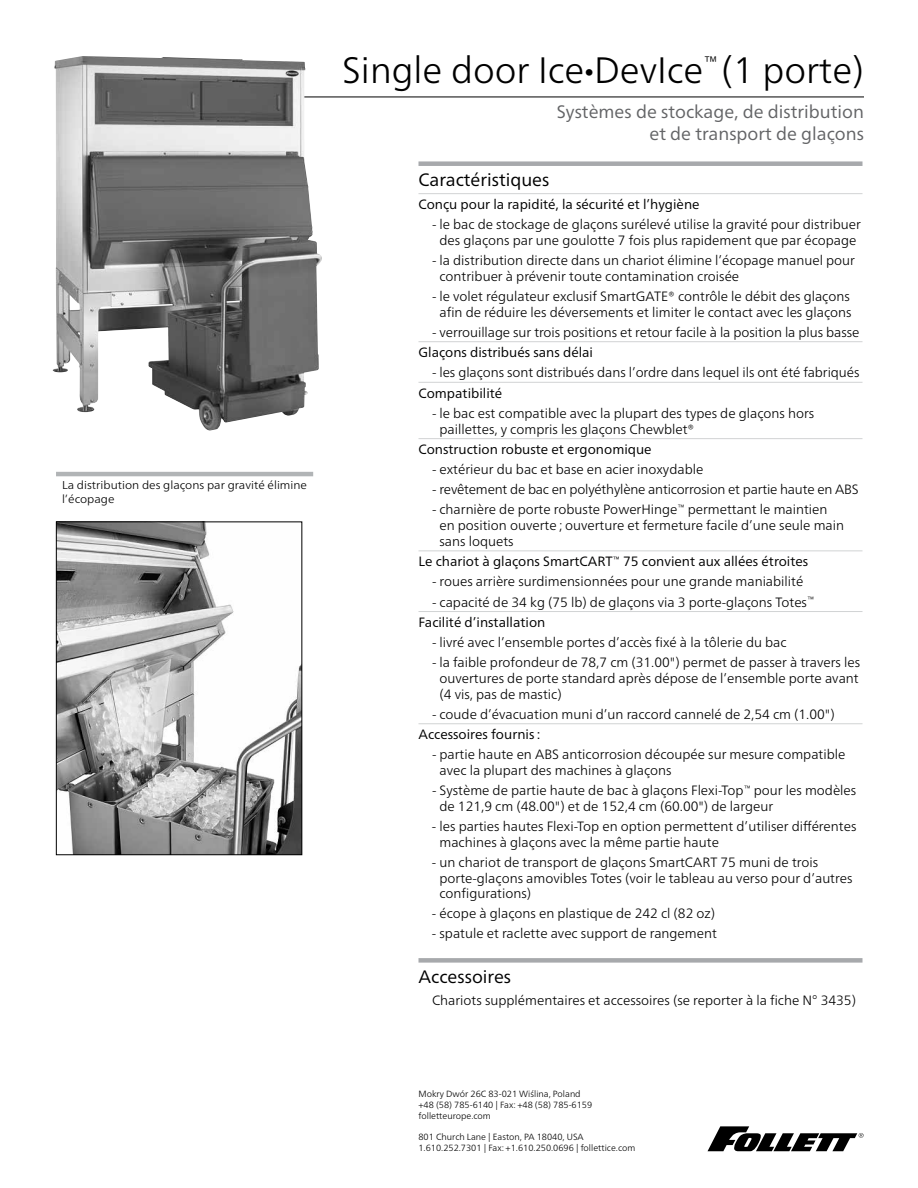
<style>
.page{position:relative;width:918px;height:1188px;background:#fff}
.page>*{position:absolute;margin:0;border:0;box-sizing:border-box;transform-origin:0 0}
.t1{font:300 36.75px "Frutiger Neue LT Pro";color:#000}
.t2{font:18px/21.6px "Frutiger Neue LT Pro";color:#636466;text-align:right}
.t3{font:18px "Frutiger Neue LT Pro";color:#000}
.t4{font:300 15.6px "Frutiger Neue LT Pro";color:#000}
.t5{font:300 13.5px/15.8px "Frutiger Neue LT Pro";color:#000}
.t6{font:13.5px "Frutiger Neue LT Pro";color:#000}
.t7{font:300 11.4px/13.5px "Frutiger Neue LT Pro";color:#000;scale:1.05 1}
.t8{font:300 9px/10.8px "Frutiger Neue LT Pro";color:#000}
.s1{font-size:19.5px}
.s2{font-weight:400}
</style>
<div class="page">
<hr style="left:81px;top:97px;width:783px;height:1px;background:#000">
<div style="left:418px;top:161px;width:444px;height:5px;background:#a7a9ac"></div>
<hr style="left:418px;top:193px;width:444px;height:1px;background:#d1d3d4">
<hr style="left:418px;top:341px;width:444px;height:1px;background:#d1d3d4">
<hr style="left:418px;top:382px;width:444px;height:1px;background:#d1d3d4">
<hr style="left:418px;top:438px;width:444px;height:1px;background:#d1d3d4">
<hr style="left:418px;top:550px;width:444px;height:1px;background:#d1d3d4">
<hr style="left:418px;top:611px;width:444px;height:1px;background:#d1d3d4">
<hr style="left:418px;top:723px;width:444px;height:1px;background:#d1d3d4">
<div style="left:418px;top:958px;width:444px;height:5px;background:#a7a9ac"></div>
<svg style="left:708px;top:1126px;width:156px;height:26px"></svg>
<img style="left:53px;top:56px;width:270px;height:375px">
<img style="left:58px;top:524px;width:242px;height:329px">
<div style="left:56px;top:522px;width:246px;height:333px;border:1px solid #000"></div>
<hr style="left:56px;top:472px;width:257px;height:4px;background:#b1b4b6">
<p class="t7" style="left:62px;top:478px;width:235px">La distribution des glaçons par gravité élimine l’écopage</p>
<h1 class="t1" style="left:342px;top:48px;width:363px">Single door Ice<span class="s1">•</span>DevIce</h1>
<p class="t4" style="left:703px;top:52px;width:16px">™</p>
<h1 class="t1" style="left:721px;top:48px;width:144px">(1 porte)</h1>
<h2 class="t2" style="left:557px;top:101px;width:309px">Systèmes de stockage, de distribution et de transport de glaçons</h2>
<h2 class="t3" style="left:418px;top:169px;width:132px">Caractéristiques</h2>
<p class="t6" style="left:418px;top:196px;width:283px">Conçu pour la rapidité, la sécurité et l’hygiène</p>
<p class="t5" style="left:432px;top:217px;width:430px;text-align:center">- le bac de stockage de glaçons surélevé utilise la gravité pour distribuer des glaçons par une goulotte 7 fois plus rapidement que par écopage</p>
<p class="t5" style="left:440px;top:252px;width:417px;text-indent:-8px">- la distribution directe dans un chariot élimine l’écopage manuel pour contribuer à prévenir toute contamination croisée</p>
<p class="t5" style="left:432px;top:288px;width:421px;text-align:center">- le volet régulateur exclusif SmartGATE® contrôle le débit des glaçons afin de réduire les déversements et limiter le contact avec les glaçons</p>
<p class="t5" style="left:432px;top:324px;width:429px">- verrouillage sur trois positions et retour facile à la position la plus basse</p>
<p class="t6" style="left:418px;top:344px;width:176px">Glaçons distribués sans délai</p>
<p class="t5" style="left:432px;top:365px;width:429px">- les glaçons sont distribués dans l’ordre dans lequel ils ont été fabriqués</p>
<p class="t6" style="left:418px;top:385px;width:85px">Compatibilité</p>
<p class="t5" style="left:440px;top:405px;width:376px;text-indent:-8px">- le bac est compatible avec la plupart des types de glaçons hors paillettes, y compris les glaçons Chewblet®</p>
<p class="t6" style="left:418px;top:441px;width:235px">Construction robuste et ergonomique</p>
<p class="t5" style="left:432px;top:462px;width:273px">- extérieur du bac et base en acier inoxydable</p>
<p class="t5" style="left:432px;top:482px;width:428px">- revêtement de bac en polyéthylène anticorrosion et partie haute en ABS</p>
<p class="t5" style="left:440px;top:502px;width:406px;text-indent:-8px">- charnière de porte robuste PowerHinge<sup>™</sup> permettant le maintien en position ouverte ; ouverture et fermeture facile d’une seule main sans loquets</p>
<p class="t6" style="left:418px;top:553px;width:391px">Le chariot à glaçons SmartCART<sup>™</sup> 75 convient aux allées étroites</p>
<p class="t5" style="left:432px;top:574px;width:373px">- roues arrière surdimensionnées pour une grande maniabilité</p>
<p class="t5" style="left:419px;top:591px;width:397px;line-height:20.5px;text-indent:14px">- capacité de 34 kg (75 lb) de glaçons via 3 porte-glaçons Totes<sup>™<br></sup><span class="s2">Facilité d’installation</span></p>
<p class="t5" style="left:432px;top:634px;width:356px">- livré avec l’ensemble portes d’accès fixé à la tôlerie du bac</p>
<p class="t5" style="left:440px;top:654px;width:422px;text-align:justify;text-indent:-8px">- la faible profondeur de 78,7 cm (31.00") permet de passer à travers les ouvertures de porte standard après dépose de l’ensemble porte avant (4 vis, pas de mastic)</p>
<p class="t5" style="left:432px;top:706px;width:404px">- coude d’évacuation muni d’un raccord cannelé de 2,54 cm (1.00")</p>
<p class="t6" style="left:419px;top:726px;width:124px">Accessoires fournis :</p>
<p class="t5" style="left:440px;top:747px;width:407px;text-indent:-8px">- partie haute en ABS anticorrosion découpée sur mesure compatible avec la plupart des machines à glaçons</p>
<p class="t5" style="left:440px;top:782px;width:418px;text-indent:-8px">- Système de partie haute de bac à glaçons Flexi-Top<sup>™</sup> pour les modèles de 121,9 cm (48.00") et de 152,4 cm (60.00") de largeur</p>
<p class="t5" style="left:440px;top:818px;width:418px;text-indent:-8px">- les parties hautes Flexi-Top en option permettent d’utiliser différentes machines à glaçons avec la même partie haute</p>
<p class="t5" style="left:440px;top:854px;width:415px;text-indent:-8px">- un chariot de transport de glaçons SmartCART 75 muni de trois porte-glaçons amovibles Totes (voir le tableau au verso pour d’autres configurations)</p>
<p class="t5" style="left:432px;top:906px;width:285px">- écope à glaçons en plastique de 242 cl (82 oz)</p>
<p class="t5" style="left:432px;top:926px;width:286px">- spatule et raclette avec support de rangement</p>
<h2 class="t3" style="left:418px;top:966px;width:94px">Accessoires</h2>
<p class="t5" style="left:432px;top:993px;width:426px">Chariots supplémentaires et accessoires (se reporter à la fiche N° 3435)</p>
<p class="t8" style="left:418px;top:1089px;width:175px">Mokry Dwór 26C 83-021 Wiślina, Poland +48 (58) 785-6140 | Fax: +48 (58) 785-6159 folletteurope.com</p>
<p class="t8" style="left:418px;top:1132px;width:218px">801 Church Lane | Easton, PA 18040, USA<br>1.610.252.7301 | Fax: +1.610.250.0696 | follettice.com</p>
</div>
